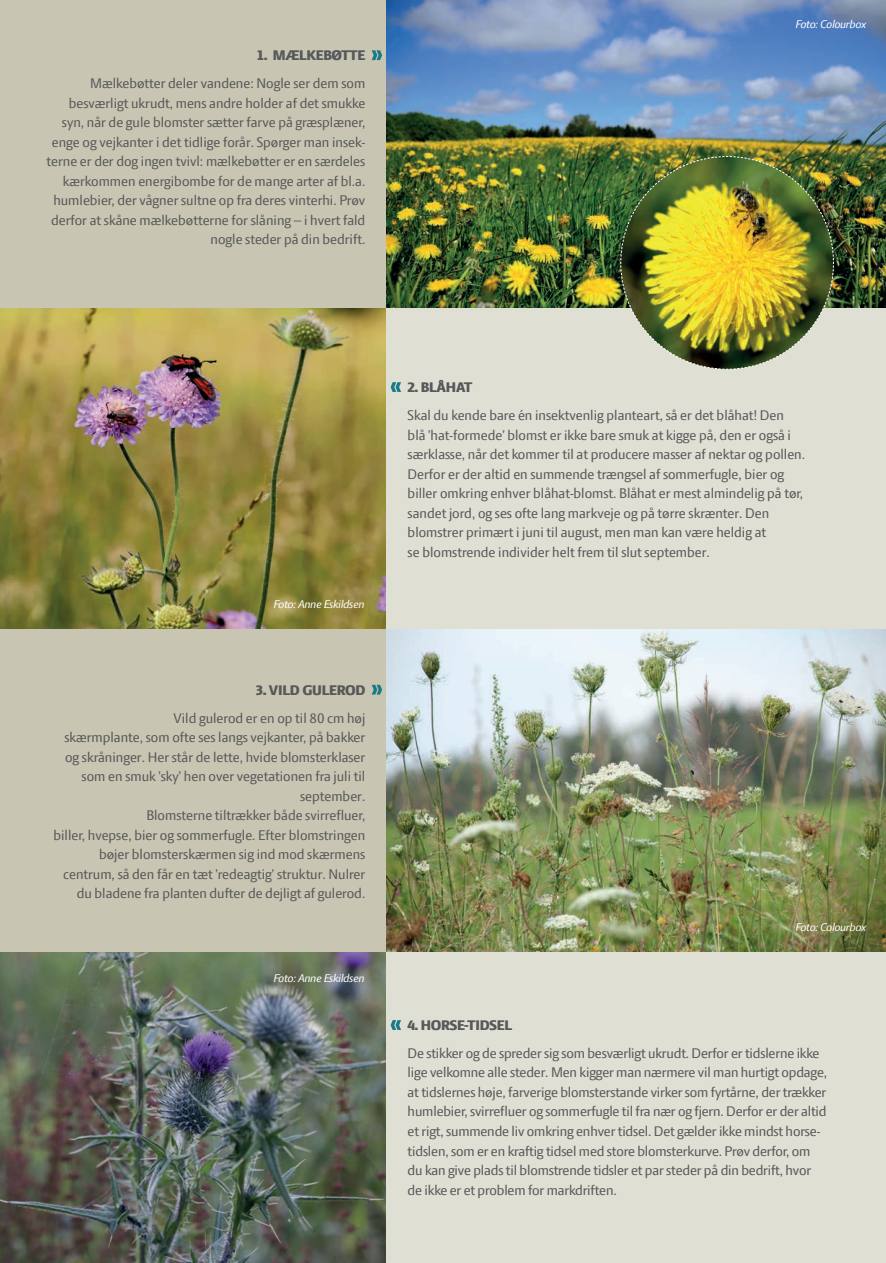
<style>
.page{position:relative;width:886px;height:1263px;background:#fff}
.page>*{position:absolute;margin:0;border:0;box-sizing:border-box;transform-origin:0 0}
.t1{font:15px/19.5px "LF Press Sans";color:#57585a;text-align:right}
.t2{font:800 15px "LF Press Sans";letter-spacing:-.02em;color:#57585a}
.t3{font:italic 12px "LF Press Sans";letter-spacing:-.02em;color:#fff}
</style>
<div class="page">
<img style="left:0;top:952px;width:386px;height:311px">
<img style="left:0;top:307px;width:386px;height:323px">
<div style="left:0;top:630px;width:386px;height:322px;background:#c8c6b2"></div>
<div style="left:0;top:0;width:386px;height:307px;background:#c8c6b2"></div>
<div style="left:386px;top:952px;width:500px;height:311px;background:#e0dfd3"></div>
<div style="left:386px;top:307px;width:500px;height:323px;background:#e0dfd3"></div>
<img style="left:386px;top:630px;width:500px;height:322px">
<img style="left:386px;top:0;width:500px;height:307px">
<img style="left:620px;top:156px;width:214px;height:214px">
<svg style="left:372px;top:50px;width:10px;height:10px"></svg>
<svg style="left:372px;top:685px;width:10px;height:9px"></svg>
<svg style="left:390px;top:382px;width:11px;height:10px"></svg>
<svg style="left:390px;top:1020px;width:11px;height:10px"></svg>
<p class="t2" style="left:257px;top:47px;width:110px">1. MÆLKEBØTTE</p>
<p class="t1" style="left:46px;top:73px;width:320px">Mælkebøtter deler vandene: Nogle ser dem som besværligt ukrudt, mens andre holder af det smukke syn, når de gule blomster sætter farve på græsplæner, enge og vejkanter i det tidlige forår. Spørger man insek&shy;terne er der dog ingen tvivl: mælkebøtter er en særdeles kærkommen energibombe for de mange arter af bl.a. humlebier, der vågner sultne op fra deres vinterhi. Prøv derfor at skåne mælkebøtterne for slåning – i hvert fald nogle steder på din bedrift.</p>
<p class="t3" style="left:795px;top:18px;width:72px">Foto: Colourbox</p>
<p class="t3" style="left:273px;top:597px;width:92px">Foto: Anne Eskildsen</p>
<p class="t2" style="left:256px;top:681px;width:111px">3. VILD GULEROD</p>
<p class="t1" style="left:53px;top:708px;width:313px">Vild gulerod er en op til 80 cm høj<br>skærmplante, som ofte ses langs vejkanter, på bakker og skråninger. Her står de lette, hvide blomsterklaser som en smuk ’sky’ hen over vegetationen fra juli til september.<br>Blomsterne tiltrækker både svirrefluer,<br>biller, hvepse, bier og sommerfugle. Efter blomstringen bøjer blomsterskærmen sig ind mod skærmens centrum, så den får en tæt ’redeagtig’ struktur. Nulrer du bladene fra planten dufter de dejligt af gulerod.</p>
<p class="t3" style="left:273px;top:971px;width:92px">Foto: Anne Eskildsen</p>
<p class="t2" style="left:407px;top:378px;width:66px">2. BLÅHAT</p>
<p class="t1" style="left:407px;top:405px;width:399px;text-align:left">Skal du kende bare én insektvenlig planteart, så er det blåhat! Den blå ’hat-formede’ blomst er ikke bare smuk at kigge på, den er også i særklasse, når det kommer til at producere masser af nektar og pollen.<br>Derfor er der altid en summende trængsel af sommerfugle, bier og biller omkring enhver blåhat-blomst. Blåhat er mest almindelig på tør, sandet jord, og ses ofte lang markveje og på tørre skrænter. Den blomstrer primært i juni til august, men man kan være heldig at<br>se blomstrende individer helt frem til slut september.</p>
<p class="t3" style="left:795px;top:920px;width:72px">Foto: Colourbox</p>
<p class="t2" style="left:407px;top:1016px;width:106px">4. HORSE-TIDSEL</p>
<p class="t1" style="left:407px;top:1043px;width:421px;text-align:left">De stikker og de spreder sig som besværligt ukrudt. Derfor er tidslerne ikke lige velkomne alle steder. Men kigger man nærmere vil man hurtigt opdage, at tidslernes høje, farverige blomsterstande virker som fyrtårne, der trækker humlebier, svirrefluer og sommerfugle til fra nær og fjern. Derfor er der altid et rigt, summende liv omkring enhver tidsel. Det gælder ikke mindst horse&shy;tidslen, som er en kraftig tidsel med store blomsterkurve. Prøv derfor, om du kan give plads til blomstrende tidsler et par steder på din bedrift, hvor de ikke er et problem for markdriften.</p>
</div>
